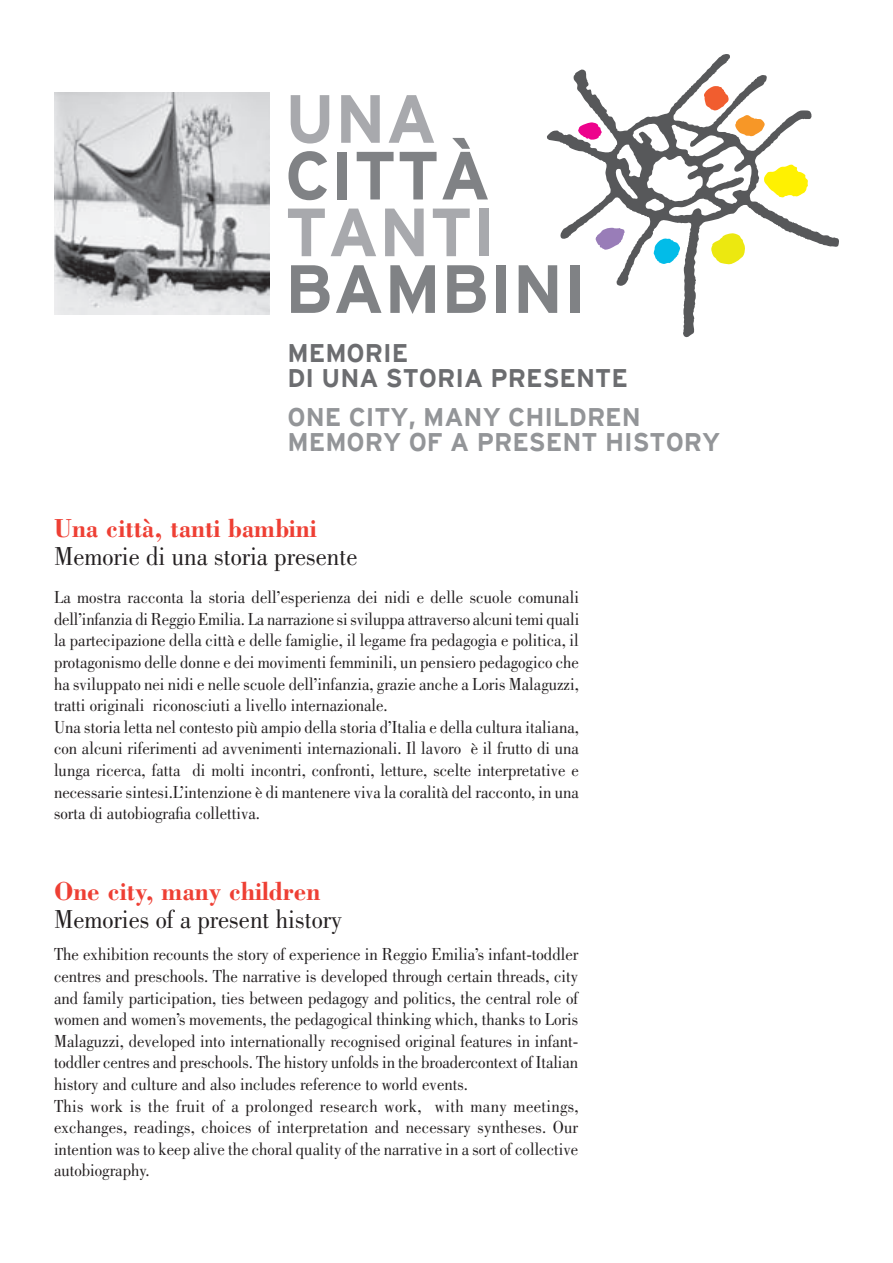
<style>
.page{position:relative;width:893px;height:1263px;background:#fff}
.page>*{position:absolute;margin:0;border:0;box-sizing:border-box;transform-origin:0 0}
.t1{font:700 68.1px "Interstate";color:#808285}
.t2{font:700 68.1px "Interstate";color:#a8a9ad}
.t3{font:26.85px "Bodoni";color:#231f20;scale:.93 1}
.t4{font:700 26.85px "Bodoni";color:#ee3f34;scale:.93 1}
.t5{font:700 25.5px/25.2px "Interstate";color:#939598}
.t6{font:700 25.5px/25.2px "Interstate";color:#6c6d70}
.t7{font:18px/21.6px "Bodoni";color:#231f20;scale:.93 1}
</style>
<div class="page">
<img style="left:54px;top:92px;width:216px;height:223px">
<svg style="left:547px;top:54px;width:292px;height:283px"></svg>
<svg style="left:704px;top:86px;width:25px;height:25px"></svg>
<svg style="left:735px;top:115px;width:30px;height:21px"></svg>
<svg style="left:578px;top:122px;width:24px;height:18px"></svg>
<svg style="left:764px;top:165px;width:44px;height:32px"></svg>
<svg style="left:595px;top:228px;width:30px;height:22px"></svg>
<svg style="left:711px;top:233px;width:34px;height:32px"></svg>
<svg style="left:653px;top:238px;width:27px;height:26px"></svg>
<h1 class="t2" style="left:285px;top:81px;width:154px">UNA</h1>
<h1 class="t1" style="left:285px;top:137px;width:207px">CITTÀ</h1>
<h1 class="t2" style="left:285px;top:194px;width:212px">TANTI</h1>
<h1 class="t1" style="left:285px;top:251px;width:303px">BAMBINI</h1>
<h3 class="t6" style="left:287px;top:340px;width:342px">MEMORIE<br>DI UNA STORIA PRESENTE</h3>
<h3 class="t5" style="left:287px;top:404px;width:434px">ONE CITY, MANY CHILDREN<br>MEMORY OF A PRESENT HISTORY</h3>
<h2 class="t4" style="left:54px;top:512px;width:284px">Una città, tanti bambini</h2>
<h2 class="t3" style="left:54px;top:541px;width:328px">Memorie di una storia presente</h2>
<p class="t7" style="left:54px;top:586px;width:566px">La mostra racconta la storia dell’esperienza dei nidi e delle scuole comunali dell’infanzia di Reggio Emilia. La narrazione si sviluppa attraverso alcuni temi quali la partecipazione della città e delle famiglie, il legame fra pedagogia e politica, il protagonismo delle donne e dei movimenti femminili, un pensiero pedagogico che ha sviluppato nei nidi e nelle scuole dell’infanzia, grazie anche a Loris Malaguzzi, tratti originali riconosciuti a livello internazionale.<br>Una storia letta nel contesto più ampio della storia d’Italia e della cultura italiana, con alcuni riferimenti ad avvenimenti internazionali. Il lavoro è il frutto di una lunga ricerca, fatta di molti incontri, confronti, letture, scelte interpretative e necessarie sintesi.L’intenzione è di mantenere viva la coralità del racconto, in una sorta di autobiografia collettiva.</p>
<h2 class="t4" style="left:54px;top:875px;width:288px">One city, many children</h2>
<h2 class="t3" style="left:54px;top:904px;width:311px">Memories of a present history</h2>
<p class="t7" style="left:54px;top:943px;width:566px">The exhibition recounts the story of experience in Reggio Emilia’s infant-toddler centres and preschools. The narrative is developed through certain threads, city and family participation, ties between pedagogy and politics, the central role of women and women’s movements, the pedagogical thinking which, thanks to Loris Malaguzzi, developed into internationally recognised original features in infant&shy;toddler centres and preschools. The history unfolds in the broadercontext of Italian history and culture and also includes reference to world events.<br>This work is the fruit of a prolonged research work, with many meetings, exchanges, readings, choices of interpretation and necessary syntheses. Our intention was to keep alive the choral quality of the narrative in a sort of collective autobiography.</p>
</div>
